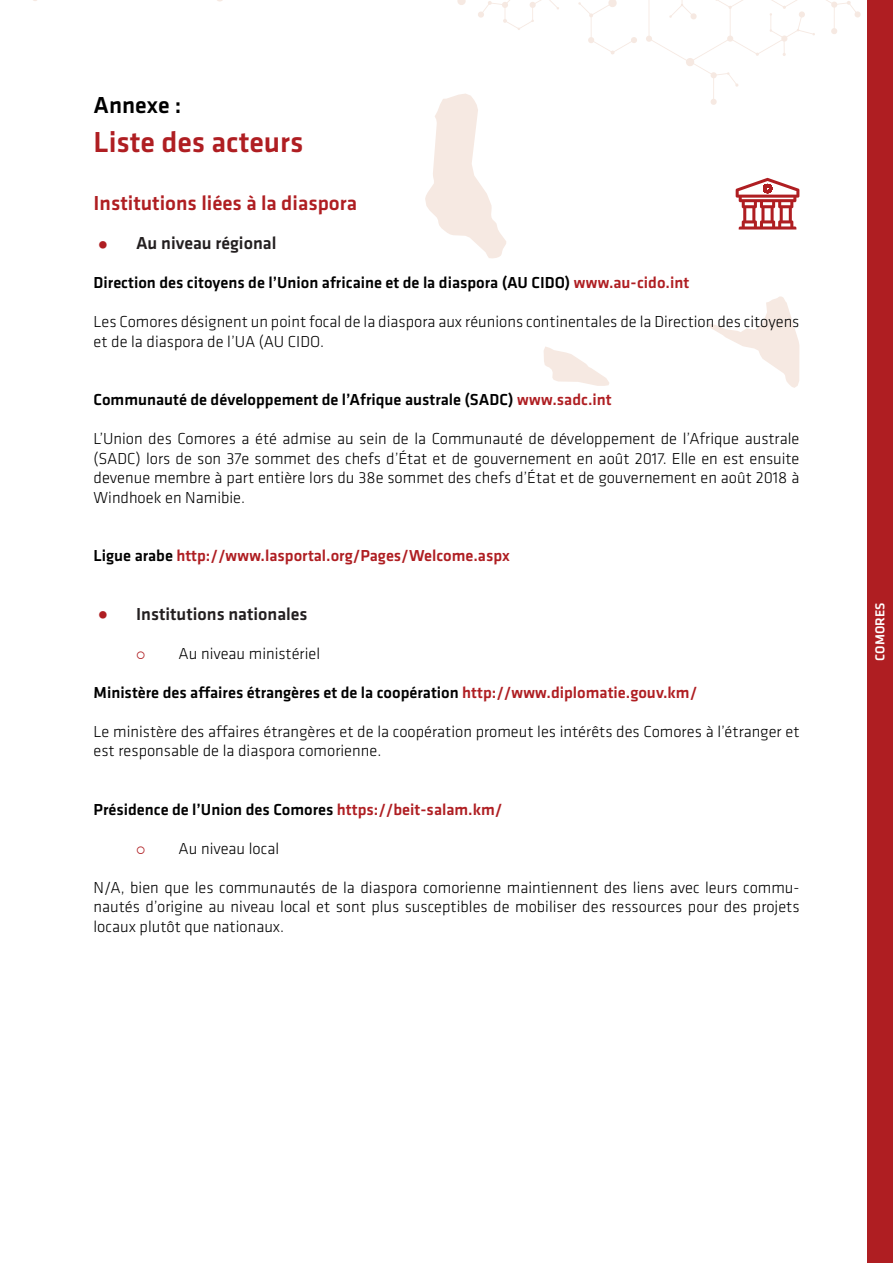
<style>
.page{position:relative;width:893px;height:1263px;background:#fff}
.page>*{position:absolute;margin:0;border:0;box-sizing:border-box;transform-origin:0 0}
.t1{font:500 30px "Klavika";color:#af1e22}
.t2{font:500 24px "Klavika";color:#000}
.Numbered_List{font:500 21px "Klavika";color:#af1e22}
.t3{font:500 18px "Klavika";color:#231f20}
.t4{font:300 16.5px/19.5px "Klavika";color:#000}
.t5{font:500 16.5px "Klavika";color:#000}
.t6{font:500 16.5px "Klavika";color:#af1e22}
.t7{font:500 13.5px "Klavika";color:#fff}
.s1{color:#af1e22}
.s2{color:#000}
</style>
<div class="page">
<div style="left:867px;top:0;width:26px;height:1263px;background:#af1e22"></div>
<svg style="left:578px;top:0;width:59px;height:55px"></svg>
<svg style="left:457px;top:0;width:102px;height:30px"></svg>
<svg style="left:646px;top:0;width:215px;height:94px"></svg>
<svg style="left:425px;top:94px;width:374px;height:294px"></svg>
<svg style="left:736px;top:178px;width:63px;height:52px"></svg>
<p class="t2" style="left:94px;top:88px;width:89px">Annexe :</p>
<p class="t1" style="left:94px;top:121px;width:212px">Liste des acteurs</p>
<p class="Numbered_List" style="left:94px;top:189px;width:265px">Institutions liées à la diaspora</p>
<p class="t3" style="left:94px;top:231px;width:184px"><span class="s1">•</span> Au niveau régional</p>
<p class="t5" style="left:94px;top:271px;width:597px">Direction des citoyens de l’Union africaine et de la diaspora (AU CIDO) <span class="s1">www.au-cido.int</span></p>
<p class="t4" style="left:94px;top:312px;width:707px">Les Comores désignent un point focal de la diaspora aux réunions continentales de la Direction des citoyens et de la diaspora de l’UA (AU CIDO.</p>
<p class="t5" style="left:94px;top:388px;width:520px">Communauté de développement de l’Afrique australe (SADC) <span class="s1">www.sadc.int</span></p>
<p class="t4" style="left:94px;top:429px;width:707px;text-align:justify">L’Union des Comores a été admise au sein de la Communauté de développement de l’Afrique australe (SADC) lors de son 37e sommet des chefs d’État et de gouvernement en août 2017. Elle en est ensuite devenue membre à part entière lors du 38e sommet des chefs d’État et de gouvernement en août 2018 à Windhoek en Namibie.</p>
<p class="t6" style="left:94px;top:544px;width:418px"><span class="s2">Ligue arabe</span> http://www.lasportal.org/Pages/Welcome.aspx</p>
<p class="t3" style="left:94px;top:601px;width:216px"><span class="s1">•</span> Institutions nationales</p>
<p class="t4" style="left:179px;top:643px;width:143px">Au niveau ministériel</p>
<p class="t5" style="left:94px;top:681px;width:605px">Ministère des affaires étrangères et de la coopération <span class="s1">http://www.diplomatie.gouv.km/</span></p>
<p class="t4" style="left:94px;top:721px;width:707px">Le ministère des affaires étrangères et de la coopération promeut les intérêts des Comores à l’étranger et est responsable de la diaspora comorienne.</p>
<p class="t5" style="left:94px;top:798px;width:410px">Présidence de l’Union des Comores <span class="s1">https://beit-salam.km/</span></p>
<p class="t4" style="left:179px;top:838px;width:102px">Au niveau local</p>
<p class="t4" style="left:94px;top:877px;width:707px;text-align:justify">N/A, bien que les communautés de la diaspora comorienne maintiennent des liens avec leurs commu&shy;nautés d’origine au niveau local et sont plus susceptibles de mobiliser des ressources pour des projets locaux plutôt que nationaux.</p>
<p class="t7" style="left:871px;top:660px;width:60px;rotate:-90deg">COMORES</p>
</div>
